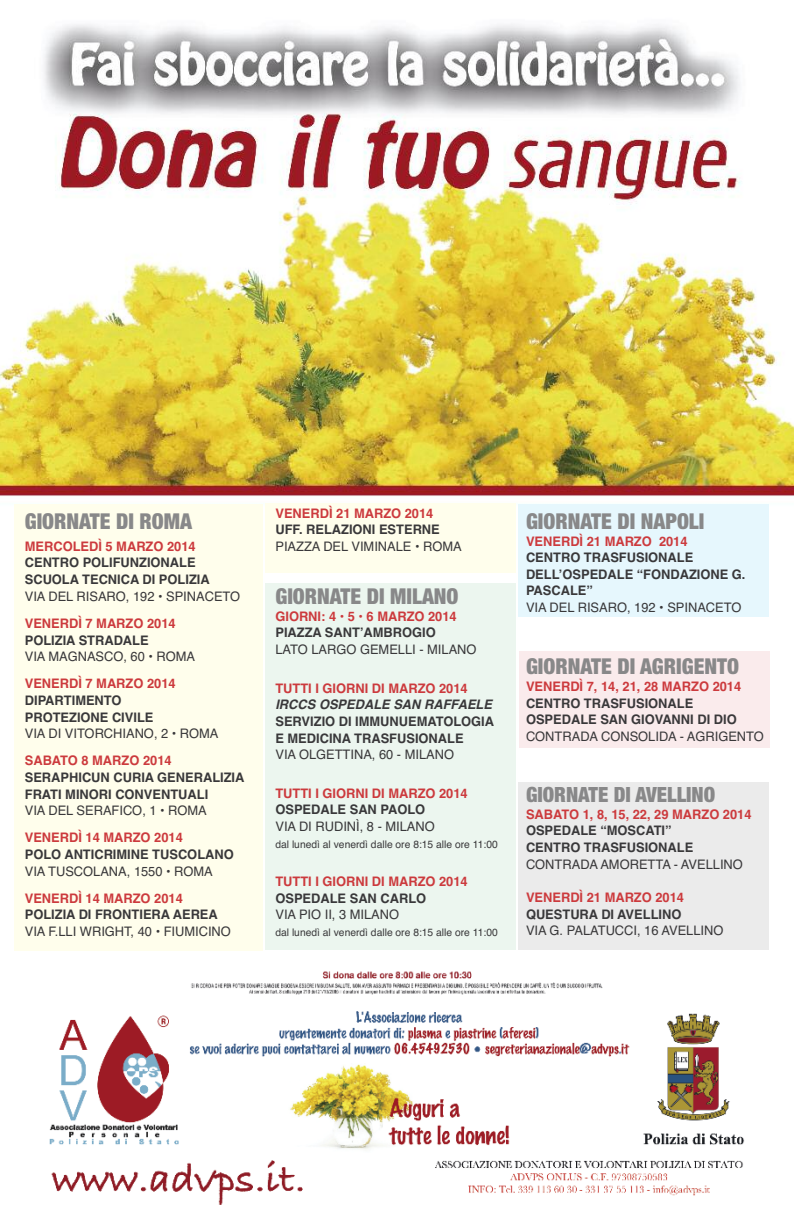
<style>
.page{position:relative;width:794px;height:1211px;background:#fff}
.page>*{position:absolute;margin:0;border:0;box-sizing:border-box;transform-origin:0 0}
.t1{font:900 condensed 21.88px "Helvetica Neue";color:#888889}
.t2{font:900 condensed 21px "Helvetica Neue";color:#888889}
.t3{font:700 13.12px/16.6px "Helvetica";color:#39383a}
.t4{font:13.12px "Helvetica";color:#39383a}
.t5{font:700 13.12px "Helvetica";color:#cc3a3d}
.t6{font:italic 700 13.12px "Helvetica";color:#39383a}
.t7{font:10.5px "Helvetica";color:#39383a}
</style>
<div class="page">
<img style="left:0;top:24px;width:794px;height:537px">
<div style="left:519px;top:651px;width:251px;height:97px;background:#faebec"></div>
<div style="left:518px;top:782px;width:251px;height:168px;background:#ebebeb"></div>
<div style="left:518px;top:504px;width:251px;height:113px;background:#e6f7fd"></div>
<div style="left:265px;top:503px;width:251px;height:69px;background:#fffeec"></div>
<div style="left:14px;top:504px;width:248px;height:446px;background:#fffeec"></div>
<div style="left:265px;top:582px;width:251px;height:367px;background:#ecf6ef"></div>
<img style="left:49px;top:1011px;width:696px;height:194px">
<img style="left:191px;top:971px;width:412px;height:24px">
<h1 class="t1" style="left:25px;top:503px;width:169px">GIORNATE DI ROMA</h1>
<p class="t5" style="left:25px;top:538px;width:172px">MERCOLEDÌ 5 MARZO 2014</p>
<p class="t3" style="left:25px;top:554px;width:186px">CENTRO POLIFUNZIONALE<br>SCUOLA TECNICA DI POLIZIA</p>
<p class="t4" style="left:25px;top:588px;width:217px">VIA DEL RISARO, 192 • SPINACETO</p>
<p class="t5" style="left:25px;top:615px;width:152px">VENERDÌ 7 MARZO 2014</p>
<p class="t3" style="left:25px;top:631px;width:125px">POLIZIA STRADALE</p>
<p class="t4" style="left:25px;top:649px;width:172px">VIA MAGNASCO, 60 • ROMA</p>
<p class="t5" style="left:25px;top:676px;width:152px">VENERDÌ 7 MARZO 2014</p>
<p class="t3" style="left:25px;top:692px;width:130px">DIPARTIMENTO<br>PROTEZIONE CIVILE</p>
<p class="t4" style="left:25px;top:726px;width:195px">VIA DI VITORCHIANO, 2 • ROMA</p>
<p class="t5" style="left:25px;top:753px;width:148px">SABATO 8 MARZO 2014</p>
<p class="t3" style="left:25px;top:769px;width:221px">SERAPHICUN CURIA GENERALIZIA<br>FRATI MINORI CONVENTUALI</p>
<p class="t4" style="left:25px;top:803px;width:184px">VIA DEL SERAFICO, 1 • ROMA</p>
<p class="t5" style="left:25px;top:830px;width:159px">VENERDÌ 14 MARZO 2014</p>
<p class="t3" style="left:25px;top:846px;width:210px">POLO ANTICRIMINE TUSCOLANO</p>
<p class="t4" style="left:25px;top:863px;width:189px">VIA TUSCOLANA, 1550 • ROMA</p>
<p class="t5" style="left:25px;top:890px;width:159px">VENERDÌ 14 MARZO 2014</p>
<p class="t3" style="left:25px;top:906px;width:194px">POLIZIA DI FRONTIERA AEREA</p>
<p class="t4" style="left:25px;top:923px;width:208px">VIA F.LLI WRIGHT, 40 • FIUMICINO</p>
<p class="t5" style="left:275px;top:505px;width:159px">VENERDÌ 21 MARZO 2014</p>
<p class="t3" style="left:275px;top:521px;width:166px">UFF. RELAZIONI ESTERNE</p>
<p class="t4" style="left:275px;top:538px;width:188px">PIAZZA DEL VIMINALE • ROMA</p>
<h1 class="t1" style="left:275px;top:578px;width:185px">GIORNATE DI MILANO</h1>
<p class="t5" style="left:275px;top:608px;width:183px">GIORNI: 4 • 5 • 6 MARZO 2014</p>
<p class="t3" style="left:275px;top:624px;width:162px">PIAZZA SANT’AMBROGIO</p>
<p class="t4" style="left:275px;top:642px;width:203px">LATO LARGO GEMELLI - MILANO</p>
<p class="t5" style="left:275px;top:680px;width:194px">TUTTI I GIORNI DI MARZO 2014</p>
<p class="t6" style="left:275px;top:697px;width:218px">IRCCS OSPEDALE SAN RAFFAELE</p>
<p class="t3" style="left:275px;top:713px;width:220px">SERVIZIO DI IMMUNUEMATOLOGIA<br>E MEDICINA TRASFUSIONALE</p>
<p class="t4" style="left:275px;top:747px;width:180px">VIA OLGETTINA, 60 - MILANO</p>
<p class="t5" style="left:275px;top:785px;width:194px">TUTTI I GIORNI DI MARZO 2014</p>
<p class="t3" style="left:275px;top:801px;width:151px">OSPEDALE SAN PAOLO</p>
<p class="t4" style="left:275px;top:818px;width:161px">VIA DI RUDINÌ, 8 - MILANO</p>
<p class="t7" style="left:275px;top:837px;width:224px">dal lunedì al venerdì dalle ore 8:15 alle ore 11:00</p>
<p class="t5" style="left:275px;top:873px;width:194px">TUTTI I GIORNI DI MARZO 2014</p>
<p class="t3" style="left:275px;top:889px;width:152px">OSPEDALE SAN CARLO</p>
<p class="t4" style="left:275px;top:907px;width:125px">VIA PIO II, 3 MILANO</p>
<p class="t7" style="left:275px;top:926px;width:224px">dal lunedì al venerdì dalle ore 8:15 alle ore 11:00</p>
<h1 class="t1" style="left:526px;top:503px;width:180px">GIORNATE DI NAPOLI</h1>
<p class="t5" style="left:526px;top:533px;width:163px">VENERDÌ 21 MARZO 2014</p>
<p class="t3" style="left:526px;top:549px;width:221px">CENTRO TRASFUSIONALE<br>DELL’OSPEDALE “FONDAZIONE G.<br>PASCALE”</p>
<p class="t4" style="left:526px;top:600px;width:217px">VIA DEL RISARO, 192 • SPINACETO</p>
<h1 class="t1" style="left:526px;top:648px;width:214px">GIORNATE DI AGRIGENTO</h1>
<p class="t5" style="left:526px;top:678px;width:217px">VENERDÌ 7, 14, 21, 28 MARZO 2014</p>
<p class="t3" style="left:526px;top:694px;width:212px">CENTRO TRASFUSIONALE<br>OSPEDALE SAN GIOVANNI DI DIO</p>
<p class="t4" style="left:526px;top:728px;width:239px">CONTRADA CONSOLIDA - AGRIGENTO</p>
<h2 class="t2" style="left:526px;top:777px;width:191px">GIORNATE DI AVELLINO</h2>
<p class="t5" style="left:526px;top:806px;width:227px">SABATO 1, 8, 15, 22, 29 MARZO 2014</p>
<p class="t3" style="left:526px;top:822px;width:169px">OSPEDALE “MOSCATI”<br>CENTRO TRASFUSIONALE</p>
<p class="t4" style="left:526px;top:856px;width:218px">CONTRADA AMORETTA - AVELLINO</p>
<p class="t5" style="left:526px;top:889px;width:159px">VENERDÌ 21 MARZO 2014</p>
<p class="t3" style="left:526px;top:905px;width:157px">QUESTURA DI AVELLINO</p>
<p class="t4" style="left:526px;top:922px;width:199px">VIA G. PALATUCCI, 16 AVELLINO</p>
</div>
